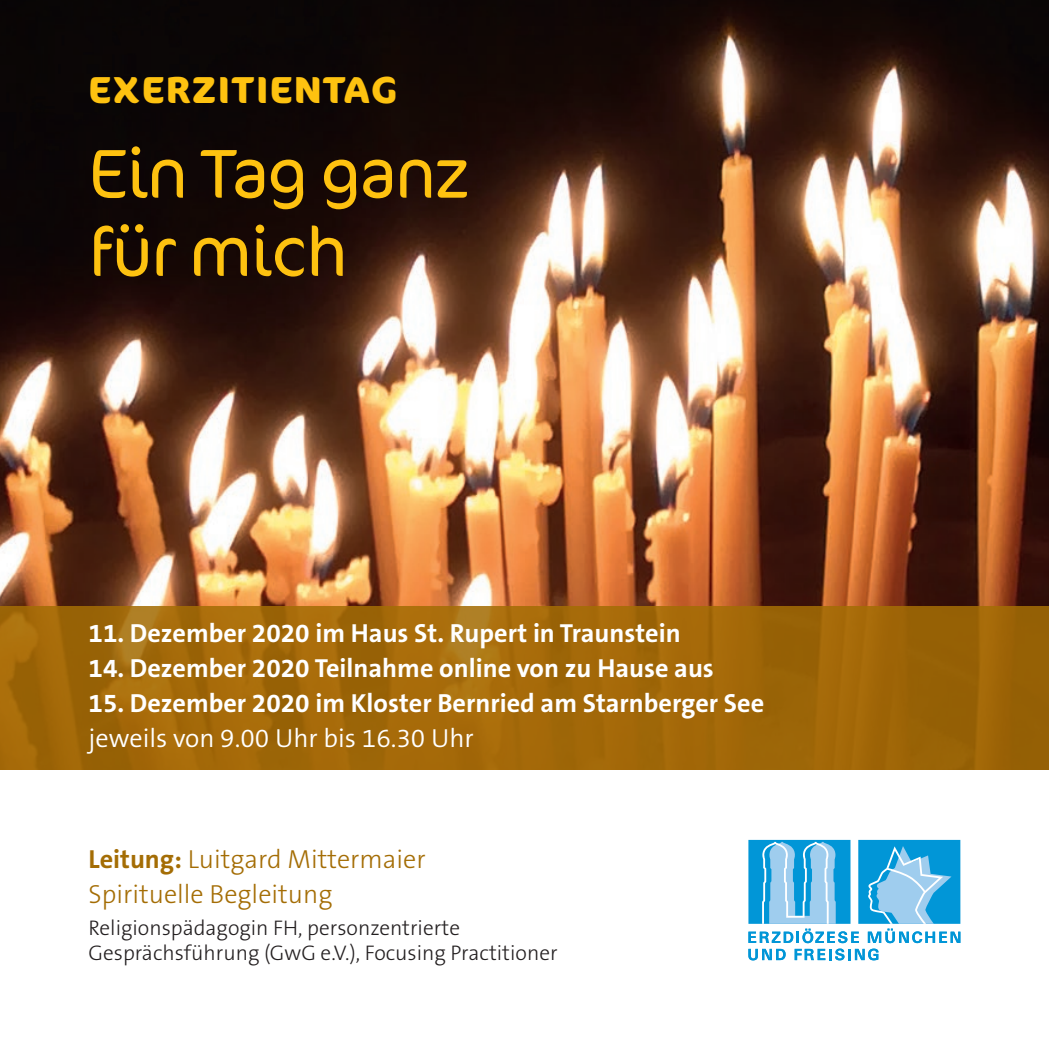
<style>
.page{position:relative;width:1049px;height:1049px;background:#fff}
.page>*{position:absolute;margin:0;border:0;box-sizing:border-box;transform-origin:0 0}
.t1{font:300 70px/78.2px "Cocon Pro";letter-spacing:-.02em;color:#fec210}
.t2{font:700 37.5px "Cocon Pro";letter-spacing:.04em;color:#fec210}
.t3{font:700 26.25px "The Sans B W7";color:#fff}
.t4{font:300 26.25px/35px "The Sans B W3";color:#a46d05}
.t5{font:300 26.25px "The Sans B W4";color:#fff}
.t6{font:300 21.25px/25px "The Sans B W3";color:#231f20}
.s1{font-family:"The Sans B W7";font-weight:700}
</style>
<div class="page">
<img style="left:0;top:0;width:1049px;height:606px">
<svg style="left:0;top:606px;width:1049px;height:163px;fill:#a36808"></svg>
<div style="left:748px;top:840px;width:102px;height:84px;background:#0196d7"></div>
<div style="left:858px;top:840px;width:102px;height:84px;background:#0196d7"></div>
<svg style="left:748px;top:842px;width:212px;height:118px"></svg>
<h2 class="t2" style="left:89px;top:64px;width:310px">EXERZITIENTAG</h2>
<h1 class="t1" style="left:89px;top:134px;width:383px">Ein Tag ganz für mich</h1>
<p class="t3" style="left:89px;top:616px;width:593px">11. Dezember 2020 im Haus St. Rupert in Traunstein</p>
<p class="t3" style="left:89px;top:651px;width:627px">14. Dezember 2020 Teilnahme online von zu Hause aus</p>
<p class="t3" style="left:89px;top:686px;width:677px">15. Dezember 2020 im Kloster Bernried am Starnberger See</p>
<p class="t5" style="left:89px;top:721px;width:387px">jeweils von 9.00 Uhr bis 16.30 Uhr</p>
<p class="t4" style="left:89px;top:842px;width:339px"><span class="s1">Leitung:</span> Luitgard Mittermaier<br>Spirituelle Begleitung</p>
<p class="t6" style="left:89px;top:916px;width:470px">Religionspädagogin FH, personzentrierte<br>Gesprächsführung (GwG e.V.), Focusing Practitioner</p>
</div>
